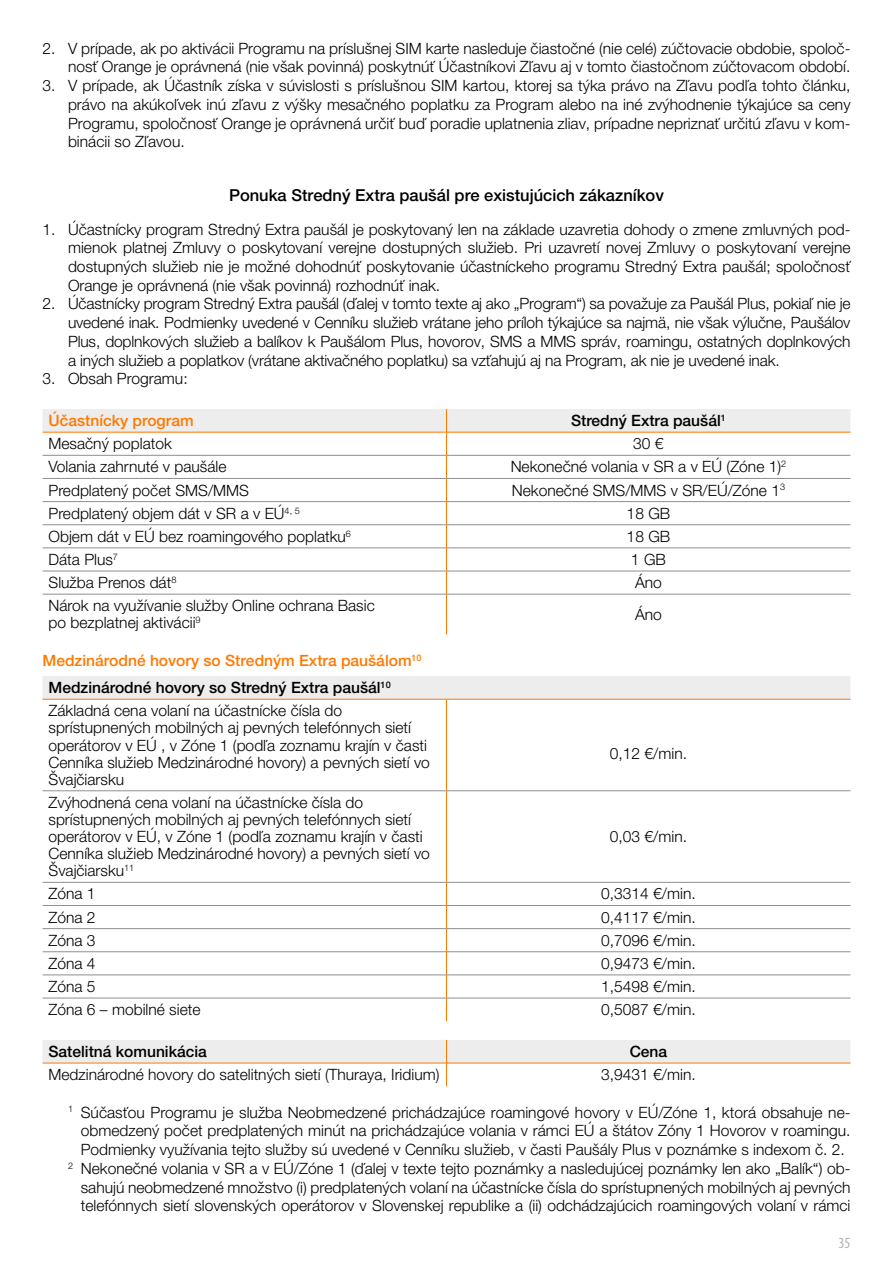
<style>
.page{position:relative;width:893px;height:1263px;background:#fff}
.page>*{position:absolute;margin:0;border:0;box-sizing:border-box;transform-origin:0 0}
.t1{font:500 16.5px "Helvetica Neue LT Pro";color:#000}
.t2{font:300 15.6px/18.8px "Helvetica Neue LT Pro";color:#000;text-align:justify}
.t3{font:500 15.6px/27.5px "Helvetica Neue LT Pro";color:#ff7900}
.t4{font:500 15.6px "Helvetica Neue LT Pro";color:#000}
.t5{font:condensed 15.6px "Myriad Pro";color:#b3b2b2}
.s1{color:#000}
</style>
<div class="page">
<hr style="left:446px;top:594px;width:1px;height:40px;background:#ff7900">
<hr style="left:43px;top:594px;width:403px;height:1px;background:#8f8f8f">
<hr style="left:446px;top:594px;width:404px;height:1px;background:#8f8f8f">
<svg style="left:43px;top:409px;width:807px;height:185px"></svg>
<div style="left:43px;top:676px;width:807px;height:23px;background:#ededed"></div>
<hr style="left:43px;top:699px;width:403px;height:1px;background:#ff7900">
<hr style="left:446px;top:699px;width:404px;height:1px;background:#ff7900">
<hr style="left:446px;top:699px;width:1px;height:92px;background:#ff7900">
<hr style="left:43px;top:790px;width:403px;height:1px;background:#8f8f8f">
<hr style="left:446px;top:790px;width:404px;height:1px;background:#8f8f8f">
<hr style="left:446px;top:791px;width:1px;height:91px;background:#ff7900">
<hr style="left:43px;top:882px;width:403px;height:1px;background:#8f8f8f">
<hr style="left:446px;top:882px;width:404px;height:1px;background:#8f8f8f">
<hr style="left:43px;top:905px;width:403px;height:1px;background:#8f8f8f">
<hr style="left:446px;top:905px;width:404px;height:1px;background:#8f8f8f">
<hr style="left:43px;top:928px;width:403px;height:1px;background:#8f8f8f">
<hr style="left:446px;top:928px;width:404px;height:1px;background:#8f8f8f">
<svg style="left:446px;top:882px;width:1px;height:139px"></svg>
<hr style="left:43px;top:951px;width:403px;height:1px;background:#8f8f8f">
<hr style="left:446px;top:951px;width:404px;height:1px;background:#8f8f8f">
<hr style="left:43px;top:975px;width:403px;height:1px;background:#8f8f8f">
<hr style="left:43px;top:998px;width:403px;height:1px;background:#8f8f8f">
<hr style="left:446px;top:975px;width:404px;height:1px;background:#8f8f8f">
<hr style="left:446px;top:998px;width:404px;height:1px;background:#8f8f8f">
<svg style="left:43px;top:1040px;width:807px;height:46px"></svg>
<p class="t2" style="left:43px;top:38px;width:809px;text-align:right">2. V prípade, ak po aktivácii Programu na príslušnej SIM karte nasleduje čiastočné (nie celé) zúčtovacie obdobie, spoloč&shy;nosť Orange je oprávnená (nie však povinná) poskytnúť Účastníkovi Zľavu aj v tomto čiastočnom zúčtovacom období.</p>
<p class="t2" style="left:68px;top:76px;width:784px;text-indent:-26px">3. V prípade, ak Účastník získa v súvislosti s príslušnou SIM kartou, ktorej sa týka právo na Zľavu podľa tohto článku, právo na akúkoľvek inú zľavu z výšky mesačného poplatku za Program alebo na iné zvýhodnenie týkajúce sa ceny Programu, spoločnosť Orange je oprávnená určiť buď poradie uplatnenia zliav, prípadne nepriznať určitú zľavu v kom&shy;binácii so Zľavou.</p>
<p class="t1" style="left:229px;top:185px;width:436px">Ponuka Stredný Extra paušál pre existujúcich zákazníkov</p>
<p class="t2" style="left:68px;top:219px;width:784px;text-indent:-26px">1. Účastnícky program Stredný Extra paušál je poskytovaný len na základe uzavretia dohody o zmene zmluvných pod&shy;mienok platnej Zmluvy o poskytovaní verejne dostupných služieb. Pri uzavretí novej Zmluvy o poskytovaní verejne dostupných služieb nie je možné dohodnúť poskytovanie účastníckeho programu Stredný Extra paušál; spoločnosť Orange je oprávnená (nie však povinná) rozhodnúť inak.</p>
<p class="t2" style="left:68px;top:294px;width:784px;text-indent:-26px">2. Účastnícky program Stredný Extra paušál (ďalej v tomto texte aj ako „Program“) sa považuje za Paušál Plus, pokiaľ nie je uvedené inak. Podmienky uvedené v Cenníku služieb vrátane jeho príloh týkajúce sa najmä, nie však výlučne, Paušálov Plus, doplnkových služieb a balíkov k Paušálom Plus, hovorov, SMS a MMS správ, roamingu, ostatných doplnkových a iných služieb a poplatkov (vrátane aktivačného poplatku) sa vzťahujú aj na Program, ak nie je uvedené inak.</p>
<p class="t2" style="left:43px;top:369px;width:147px">3. Obsah Programu:</p>
<p class="t3" style="left:49px;top:407px;width:147px">Účastnícky program</p>
<p class="t4" style="left:571px;top:411px;width:156px">Stredný Extra paušál<sup>1</sup></p>
<p class="t2" style="left:49px;top:434px;width:125px">Mesačný poplatok</p>
<p class="t2" style="left:633px;top:434px;width:32px">30 €</p>
<p class="t2" style="left:49px;top:457px;width:180px">Volania zahrnuté v paušále</p>
<p class="t2" style="left:511px;top:457px;width:277px">Nekonečné volania v SR a v EÚ (Zóne 1)<sup>2</sup></p>
<p class="t2" style="left:49px;top:480px;width:202px">Predplatený počet SMS/MMS</p>
<p class="t2" style="left:512px;top:480px;width:275px">Nekonečné SMS/MMS v SR/EÚ/Zóne 1<sup>3</sup></p>
<p class="t2" style="left:49px;top:503px;width:253px">Predplatený objem dát v SR a v EÚ<sup>4,</sup> <sup>5</sup></p>
<p class="t2" style="left:627px;top:503px;width:45px">18 GB</p>
<p class="t2" style="left:49px;top:527px;width:304px">Objem dát v EÚ bez roamingového poplatku<sup>6</sup></p>
<p class="t2" style="left:627px;top:527px;width:45px">18 GB</p>
<p class="t2" style="left:49px;top:550px;width:71px">Dáta Plus<sup>7</sup></p>
<p class="t2" style="left:631px;top:550px;width:36px">1 GB</p>
<p class="t2" style="left:49px;top:573px;width:129px">Služba Prenos dát<sup>8</sup></p>
<p class="t2" style="left:635px;top:573px;width:28px">Áno</p>
<p class="t2" style="left:49px;top:597px;width:328px;line-height:17.1px">Nárok na využívanie služby Online ochrana Basic po bezplatnej aktivácii<sup>9</sup></p>
<p class="t2" style="left:635px;top:605px;width:28px">Áno</p>
<p class="t3" style="left:49px;top:646px;width:375px;text-indent:-6px">Medzinárodné hovory so Stredným Extra paušálom<sup>10<br></sup><span class="s1">Medzinárodné hovory so Stredný Extra paušál</span><sup>10</sup></p>
<p class="t2" style="left:49px;top:702px;width:383px;line-height:17.1px;text-align:left">Základná cena volaní na účastnícke čísla do sprístupnených mobilných aj pevných telefónnych sietí operátorov v EÚ , v Zóne 1 (podľa zoznamu krajín v časti Cenníka služieb Medzinárodné hovory) a pevných sietí vo Švajčiarsku</p>
<p class="t2" style="left:610px;top:744px;width:79px">0,12 €/min.</p>
<p class="t2" style="left:49px;top:793px;width:383px;line-height:17.1px;text-align:left">Zvýhodnená cena volaní na účastnícke čísla do sprístupnených mobilných aj pevných telefónnych sietí operátorov v EÚ, v Zóne 1 (podľa zoznamu krajín v časti Cenníka služieb Medzinárodné hovory) a pevných sietí vo Švajčiarsku<sup>11</sup></p>
<p class="t2" style="left:610px;top:827px;width:79px">0,03 €/min.</p>
<p class="t2" style="left:49px;top:884px;width:49px">Zóna 1</p>
<p class="t2" style="left:601px;top:884px;width:96px">0,3314 €/min.</p>
<p class="t2" style="left:49px;top:907px;width:49px">Zóna 2</p>
<p class="t2" style="left:601px;top:907px;width:96px">0,4117 €/min.</p>
<p class="t2" style="left:49px;top:930px;width:49px">Zóna 3</p>
<p class="t2" style="left:601px;top:930px;width:96px">0,7096 €/min.</p>
<p class="t2" style="left:49px;top:954px;width:49px">Zóna 4</p>
<p class="t2" style="left:601px;top:954px;width:96px">0,9473 €/min.</p>
<p class="t2" style="left:49px;top:977px;width:49px">Zóna 5</p>
<p class="t2" style="left:601px;top:977px;width:96px">1,5498 €/min.</p>
<p class="t2" style="left:49px;top:1000px;width:153px">Zóna 6 – mobilné siete</p>
<p class="t2" style="left:601px;top:1000px;width:96px">0,5087 €/min.</p>
<p class="t4" style="left:49px;top:1042px;width:160px">Satelitná komunikácia</p>
<p class="t4" style="left:630px;top:1042px;width:39px">Cena</p>
<p class="t2" style="left:49px;top:1065px;width:392px">Medzinárodné hovory do satelitných sietí (Thuraya, Iridium)</p>
<p class="t2" style="left:601px;top:1065px;width:96px">3,9431 €/min.</p>
<p class="t2" style="left:68px;top:1102px;width:784px"><sup>1</sup> Súčasťou Programu je služba Neobmedzené prichádzajúce roamingové hovory v EÚ/Zóne 1, ktorá obsahuje ne-</p>
<p class="t2" style="left:81px;top:1121px;width:771px">obmedzený počet predplatených minút na prichádzajúce volania v rámci EÚ a štátov Zóny 1 Hovorov v roamingu.</p>
<p class="t2" style="left:81px;top:1140px;width:765px">Podmienky využívania tejto služby sú uvedené v Cenníku služieb, v časti Paušály Plus v poznámke s indexom č. 2.</p>
<p class="t2" style="left:68px;top:1158px;width:784px"><sup>2</sup> Nekonečné volania v SR a v EÚ/Zóne 1 (ďalej v texte tejto poznámky a nasledujúcej poznámky len ako „Balík“) ob-</p>
<p class="t2" style="left:81px;top:1177px;width:771px">sahujú neobmedzené množstvo (i) predplatených volaní na účastnícke čísla do sprístupnených mobilných aj pevných</p>
<p class="t2" style="left:81px;top:1196px;width:771px">telefónnych sietí slovenských operátorov v Slovenskej republike a (ii) odchádzajúcich roamingových volaní v rámci</p>
<p class="t5" style="left:838px;top:1233px;width:14px">35</p>
</div>
